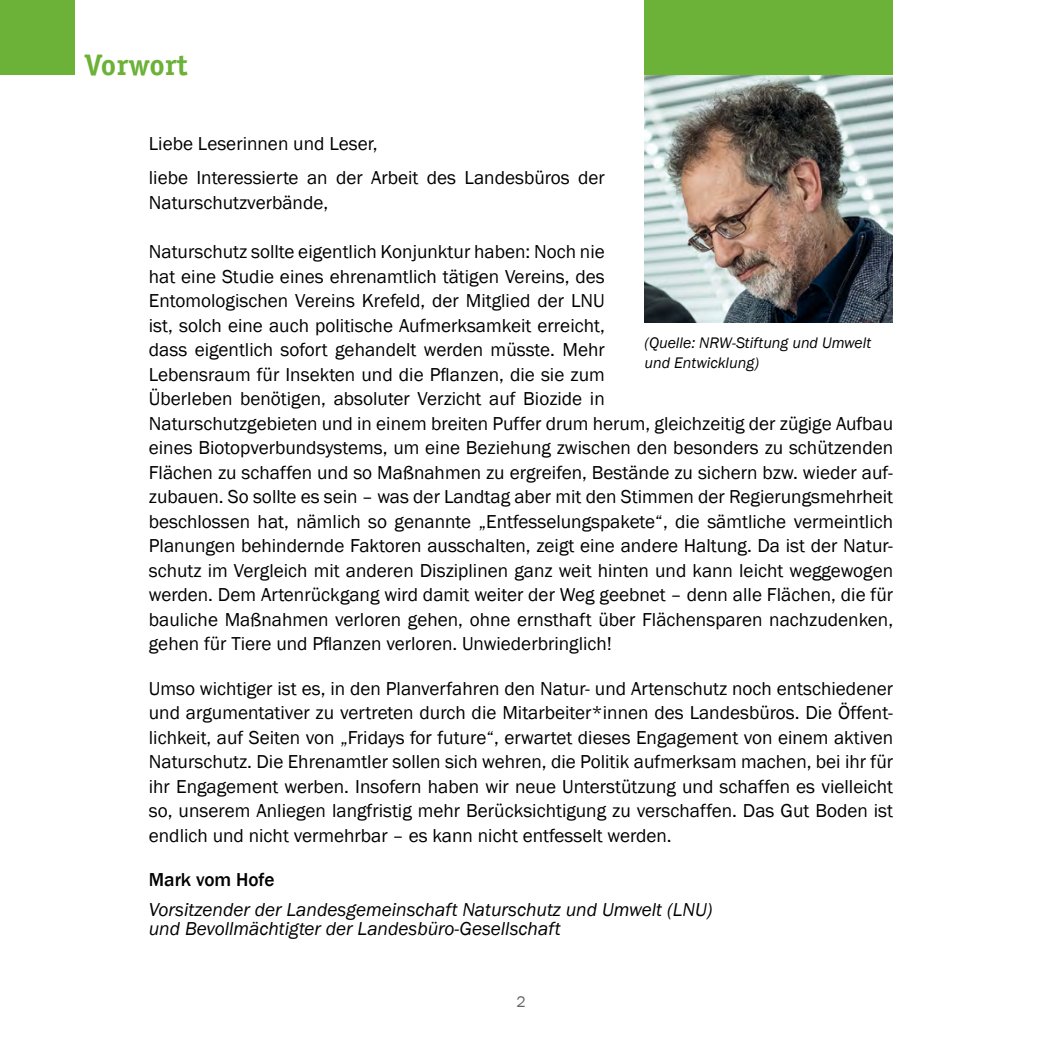
<style>
.page{position:relative;width:1042px;height:1042px;background:#fff}
.page>*{position:absolute;margin:0;border:0;box-sizing:border-box;transform-origin:0 0}
.t1{font:700 29.75px "Officina Serif";color:#6cb138}
.t2{font:19.25px/24.5px "Franklin Gothic";color:#000}
.t3{font:italic 19.25px/19.2px "Franklin Gothic";color:#000}
.t4{font:500 19.25px "Franklin Gothic";color:#000}
.t5{font:italic 15.75px/19.2px "Franklin Gothic";color:#000}
.t6{font:15.75px "Franklin Gothic";color:#646567}
</style>
<div class="page">
<img style="left:644px;top:74px;width:248px;height:248px">
<div style="left:0;top:0;width:74px;height:74px;background:#6cb138"></div>
<div style="left:644px;top:0;width:248px;height:74px;background:#6cb138"></div>
<h1 class="t1" style="left:84px;top:46px;width:105px">Vorwort</h1>
<p class="t2" style="left:149px;top:127px;width:457px;line-height:34.5px">Liebe Leserinnen und Leser,<br>liebe Interessierte an der Arbeit des Landesbüros der</p>
<p class="t2" style="left:149px;top:191px;width:181px">Naturschutzverbände,</p>
<p class="t2" style="left:149px;top:240px;width:746px">Naturschutz sollte eigentlich Konjunktur haben: Noch nie<br>hat eine Studie eines ehrenamtlich tätigen Vereins, des<br>Entomologischen Vereins Krefeld, der Mitglied der LNU<br>ist, solch eine auch politische Aufmerksamkeit erreicht,<br>dass eigentlich sofort gehandelt werden müsste. Mehr<br>Lebensraum für Insekten und die Pflanzen, die sie zum<br>Überleben benötigen, absoluter Verzicht auf Biozide in<br>Naturschutzgebieten und in einem breiten Puffer drum herum, gleichzeitig der zügige Aufbau eines Biotopverbundsystems, um eine Beziehung zwischen den besonders zu schützenden Flächen zu schaffen und so Maßnahmen zu ergreifen, Bestände zu sichern bzw. wieder auf&shy;zubauen. So sollte es sein – was der Landtag aber mit den Stimmen der Regierungsmehrheit beschlossen hat, nämlich so genannte „Entfesselungspakete“, die sämtliche vermeintlich Planungen behindernde Faktoren ausschalten, zeigt eine andere Haltung. Da ist der Natur&shy;schutz im Vergleich mit anderen Disziplinen ganz weit hinten und kann leicht weggewogen werden. Dem Artenrückgang wird damit weiter der Weg geebnet – denn alle Flächen, die für bauliche Maßnahmen verloren gehen, ohne ernsthaft über Flächensparen nachzudenken, gehen für Tiere und Pflanzen verloren. Unwiederbringlich!</p>
<p class="t2" style="left:149px;top:676px;width:746px;text-align:justify">Umso wichtiger ist es, in den Planverfahren den Natur- und Artenschutz noch entschiedener und argumentativer zu vertreten durch die Mitarbeiter*innen des Landesbüros. Die Öffent&shy;lichkeit, auf Seiten von „Fridays for future“, erwartet dieses Engagement von einem aktiven Naturschutz. Die Ehrenamtler sollen sich wehren, die Politik aufmerksam machen, bei ihr für ihr Engagement werben. Insofern haben wir neue Unterstützung und schaffen es vielleicht so, unserem Anliegen langfristig mehr Berücksichtigung zu verschaffen. Das Gut Boden ist endlich und nicht vermehrbar – es kann nicht entfesselt werden.</p>
<p class="t4" style="left:149px;top:868px;width:127px">Mark vom Hofe</p>
<p class="t3" style="left:149px;top:900px;width:565px">Vorsitzender der Landesgemeinschaft Naturschutz und Umwelt (LNU) und Bevollmächtigter der Landesbüro-Gesellschaft</p>
<p class="t5" style="left:644px;top:334px;width:228px">(Quelle: NRW-Stiftung und Umwelt und Entwicklung)</p>
<p class="t6" style="left:516px;top:992px;width:11px">2</p>
</div>
